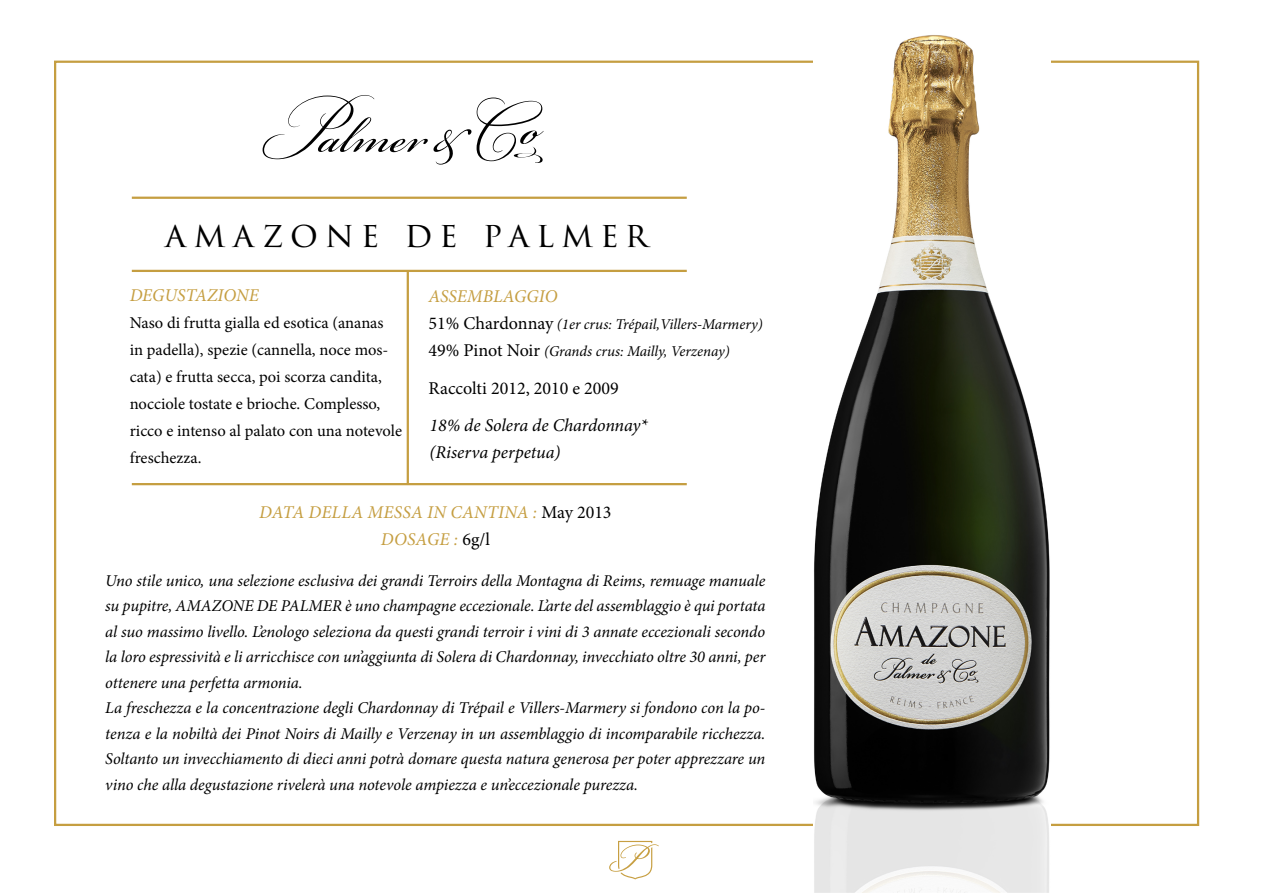
<style>
.page{position:relative;width:1263px;height:893px;background:#fff}
.page>*{position:absolute;margin:0;border:0;box-sizing:border-box;transform-origin:0 0}
.t1{font:34.5px "Trajan Pro 3";letter-spacing:.2em;color:#000}
.t2{font:italic 18px/27px "Minion Pro";color:#c59e41;text-align:center}
.t3{font:italic 18px/27px "Minion Pro";letter-spacing:-.005em;color:#000}
.t4{font:18px "Minion Pro";color:#000}
.t5{font:italic 16.5px/25.5px "Minion Pro";letter-spacing:-.005em;color:#000}
.t6{font:16.5px/27px "Minion Pro";color:#000}
.t7{font:italic 15px/27px "Minion Pro";letter-spacing:-.005em;color:#000}
.s1{font-style:normal;font-size:18px}
.s2{font-style:normal;color:#000}
</style>
<div class="page">
<img style="left:814px;top:35px;width:236px;height:858px">
<svg style="left:609px;top:841px;width:50px;height:38px"></svg>
<hr style="left:132px;top:197px;width:555px;height:2px;background:#c59e41">
<hr style="left:132px;top:270px;width:555px;height:2px;background:#c59e41">
<hr style="left:132px;top:483px;width:555px;height:2px;background:#c59e41">
<hr style="left:407px;top:270px;width:2px;height:215px;background:#c59e41">
<svg style="left:263px;top:95px;width:281px;height:70px"></svg>
<h1 class="t1" style="left:165px;top:210px;width:485px">AMAZONE DE PALMER</h1>
<p class="t2" style="left:130px;top:282px;width:131px">DEGUSTAZIONE</p>
<p class="t6" style="left:130px;top:309px;width:274px">Naso di frutta gialla ed esotica (ananas<br>in padella), spezie (cannella, noce mos&shy;cata) e frutta secca, poi scorza candita, nocciole tostate e brioche. Complesso, ricco e intenso al palato con una notevole freschezza.</p>
<p class="t2" style="left:429px;top:283px;width:130px">ASSEMBLAGGIO</p>
<p class="t7" style="left:429px;top:311px;width:336px"><span class="s1">51% Chardonnay</span> (1er crus: Trépail,Villers-Marmery)<br><span class="s1">49% Pinot Noir</span> (Grands crus: Mailly, Verzenay)</p>
<p class="t4" style="left:429px;top:376px;width:192px">Raccolti 2012, 2010 e 2009</p>
<p class="t3" style="left:429px;top:412px;width:219px">18% de Solera de Chardonnay* (Riserva perpetua)</p>
<p class="t2" style="left:259px;top:499px;width:354px">DATA DELLA MESSA IN CANTINA : <span class="s2">May 2013<br></span>DOSAGE : <span class="s2">6g/l</span></p>
<p class="t5" style="left:105px;top:568px;width:662px">Uno stile unico, una selezione esclusiva dei grandi Terroirs della Montagna di Reims, remuage manuale su pupitre, AMAZONE DE PALMER è uno champagne eccezionale. L’arte del assemblaggio è qui portata al suo massimo livello. L’enologo seleziona da questi grandi terroir i vini di 3 annate eccezionali secondo la loro espressività e li arricchisce con un’aggiunta di Solera di Chardonnay, invecchiato oltre 30 anni, per ottenere una perfetta armonia.<br>La freschezza e la concentrazione degli Chardonnay di Trépail e Villers-Marmery si fondono con la po&shy;tenza e la nobiltà dei Pinot Noirs di Mailly e Verzenay in un assemblaggio di incomparabile ricchezza.<br>Soltanto un invecchiamento di dieci anni potrà domare questa natura generosa per poter apprezzare un vino che alla degustazione rivelerà una notevole ampiezza e un’eccezionale purezza.</p>
</div>
